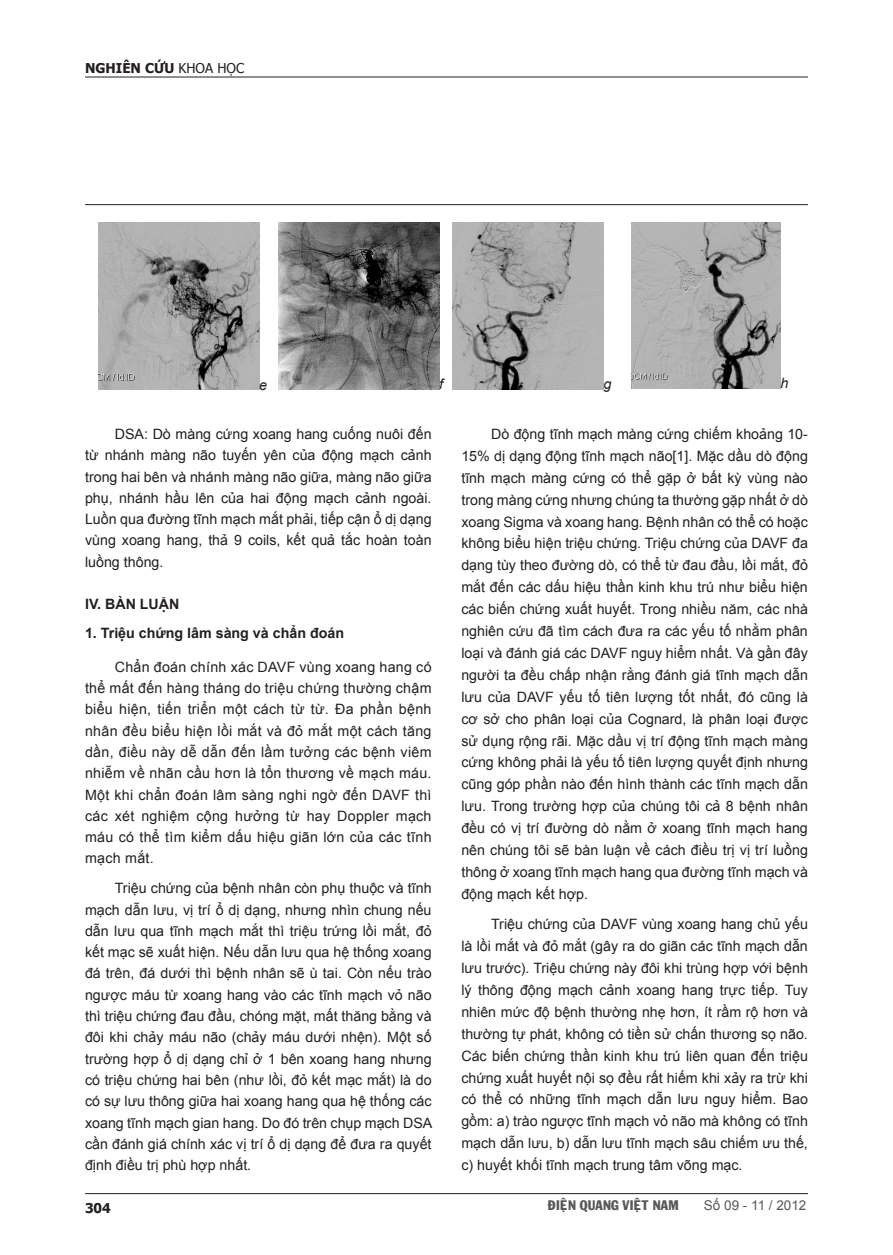
<style>
.page{position:relative;width:893px;height:1255px;background:#fff}
.page>*{position:absolute;margin:0;border:0;box-sizing:border-box;transform-origin:0 0}
.t1{font:14.25px/21.9px "Arial";color:#231f20;text-align:justify}
.phan_1_nho_khong_cac{font:700 14.25px "Arial";color:#231f20}
.phan_1_lon{font:700 14.25px "Arial";color:#231f20}
.t2{font:italic 14.25px "Arial";color:#231f20}
.t3{font:13.5px "VNI Franko";color:#57585a}
.t4{font:13.5px "Arial";color:#57585a}
.t5{font:13.5px "Tahoma";color:#231f20}
.t6{font:700 13.5px "Tahoma";color:#231f20}
.s1{font-weight:700}
</style>
<div class="page">
<hr style="left:85px;top:1193px;width:723px;height:1px;background:#231f20">
<hr style="left:85px;top:77px;width:723px;height:1px;background:#231f20">
<hr style="left:85px;top:204px;width:723px;height:1px;background:#231f20">
<img style="left:98px;top:222px;width:161px;height:167px">
<img style="left:279px;top:222px;width:160px;height:167px">
<img style="left:452px;top:222px;width:151px;height:167px">
<img style="left:631px;top:222px;width:149px;height:166px">
<p class="t6" style="left:85px;top:59px;width:11px">NGHIÊN</p>
<p class="t5" style="left:145px;top:59px;width:101px"><span class="s1">CỨU</span> KHOA HỌC</p>
<p class="t2" style="left:259px;top:375px;width:9px">e</p>
<p class="t2" style="left:439px;top:375px;width:5px">f</p>
<p class="t2" style="left:603px;top:375px;width:9px">g</p>
<p class="t2" style="left:780px;top:374px;width:9px">h</p>
<p class="t1" style="left:85px;top:423px;width:348px;line-height:21.3px;text-indent:30px">DSA: Dò màng cứng xoang hang cuống nuôi đến từ nhánh màng não tuyến yên của động mạch cảnh trong hai bên và nhánh màng não giữa, màng não giữa phụ, nhánh hầu lên của hai động mạch cảnh ngoài.<br>Luồn qua đường tĩnh mạch mắt phải, tiếp cận ổ dị dạng vùng xoang hang, thả 9 coils, kết quả tắc hoàn toàn luồng thông.</p>
<p class="phan_1_lon" style="left:85px;top:594px;width:85px">IV. BÀN LUẬN</p>
<p class="phan_1_nho_khong_cac" style="left:85px;top:623px;width:260px">1. Triệu chứng lâm sàng và chẩn đoán</p>
<p class="t1" style="left:85px;top:656px;width:348px;line-height:21.3px;text-indent:30px">Chẩn đoán chính xác DAVF vùng xoang hang có thể mất đến hàng tháng do triệu chứng thường chậm biểu hiện, tiến triển một cách từ từ. Đa phần bệnh nhân đều biểu hiện lồi mắt và đỏ mắt một cách tăng dần, điều này dễ dẫn đến lầm tưởng các bệnh viêm nhiễm về nhãn cầu hơn là tổn thương về mạch máu.<br>Một khi chẩn đoán lâm sàng nghi ngờ đến DAVF thì các xét nghiệm cộng hưởng từ hay Doppler mạch máu có thể tìm kiểm dấu hiệu giãn lớn của các tĩnh mạch mắt.</p>
<p class="t1" style="left:85px;top:877px;width:349px;line-height:21.3px;text-indent:30px">Triệu chứng của bệnh nhân còn phụ thuộc và tĩnh mạch dẫn lưu, vị trí ổ dị dạng, nhưng nhìn chung nếu dẫn lưu qua tĩnh mạch mắt thì triệu trứng lồi mắt, đỏ kết mạc sẽ xuất hiện. Nếu dẫn lưu qua hệ thống xoang đá trên, đá dưới thì bệnh nhân sẽ ù tai. Còn nếu trào ngược máu từ xoang hang vào các tĩnh mạch vỏ não thì triệu chứng đau đầu, chóng mặt, mất thăng bằng và đôi khi chảy máu não (chảy máu dưới nhện). Một số trường hợp ổ dị dạng chỉ ở 1 bên xoang hang nhưng có triệu chứng hai bên (như lồi, đỏ kết mạc mắt) là do có sự lưu thông giữa hai xoang hang qua hệ thống các xoang tĩnh mạch gian hang. Do đó trên chụp mạch DSA cần đánh giá chính xác vị trí ổ dị dạng để đưa ra quyết định điều trị phù hợp nhất.</p>
<p class="t1" style="left:461px;top:423px;width:348px;text-indent:30px">Dò động tĩnh mạch màng cứng chiếm khoảng 10- 15% dị dạng động tĩnh mạch não[1]. Mặc dầu dò động tĩnh mạch màng cứng có thể gặp ở bất kỳ vùng nào trong màng cứng nhưng chúng ta thường gặp nhất ở dò xoang Sigma và xoang hang. Bệnh nhân có thể có hoặc không biểu hiện triệu chứng. Triệu chứng của DAVF đa dạng tùy theo đường dò, có thể từ đau đầu, lồi mắt, đỏ mắt đến các dấu hiệu thần kinh khu trú như biểu hiện các biến chứng xuất huyết. Trong nhiều năm, các nhà nghiên cứu đã tìm cách đưa ra các yếu tố nhằm phân loại và đánh giá các DAVF nguy hiểm nhất. Và gần đây người ta đều chấp nhận rằng đánh giá tĩnh mạch dẫn lưu của DAVF yếu tố tiên lượng tốt nhất, đó cũng là cơ sở cho phân loại của Cognard, là phân loại được sử dụng rộng rãi. Mặc dầu vị trí động tĩnh mạch màng cứng không phải là yếu tố tiên lượng quyết định nhưng cũng góp phần nào đến hình thành các tĩnh mạch dẫn lưu. Trong trường hợp của chúng tôi cả 8 bệnh nhân đều có vị trí đường dò nằm ở xoang tĩnh mạch hang nên chúng tôi sẽ bàn luận về cách điều trị vị trí luồng thông ở xoang tĩnh mạch hang qua đường tĩnh mạch và động mạch kết hợp.</p>
<p class="t1" style="left:461px;top:913px;width:348px;text-indent:30px">Triệu chứng của DAVF vùng xoang hang chủ yếu là lồi mắt và đỏ mắt (gây ra do giãn các tĩnh mạch dẫn lưu trước). Triệu chứng này đôi khi trùng hợp với bệnh lý thông động mạch cảnh xoang hang trực tiếp. Tuy nhiên mức độ bệnh thường nhẹ hơn, ít rầm rộ hơn và thường tự phát, không có tiền sử chấn thương sọ não.<br>Các biến chứng thần kinh khu trú liên quan đến triệu chứng xuất huyết nội sọ đều rất hiếm khi xảy ra trừ khi có thể có những tĩnh mạch dẫn lưu nguy hiểm. Bao gồm: a) trào ngược tĩnh mạch vỏ não mà không có tĩnh mạch dẫn lưu, b) dẫn lưu tĩnh mạch sâu chiếm ưu thế, c) huyết khối tĩnh mạch trung tâm võng mạc.</p>
<p class="t6" style="left:85px;top:1198px;width:27px">304</p>
<p class="t3" style="left:548px;top:1194px;width:132px">ÑIEÄN QUANG VIEÄT NAM</p>
<p class="t4" style="left:704px;top:1196px;width:104px">Số 09 - 11 / 2012</p>
</div>
